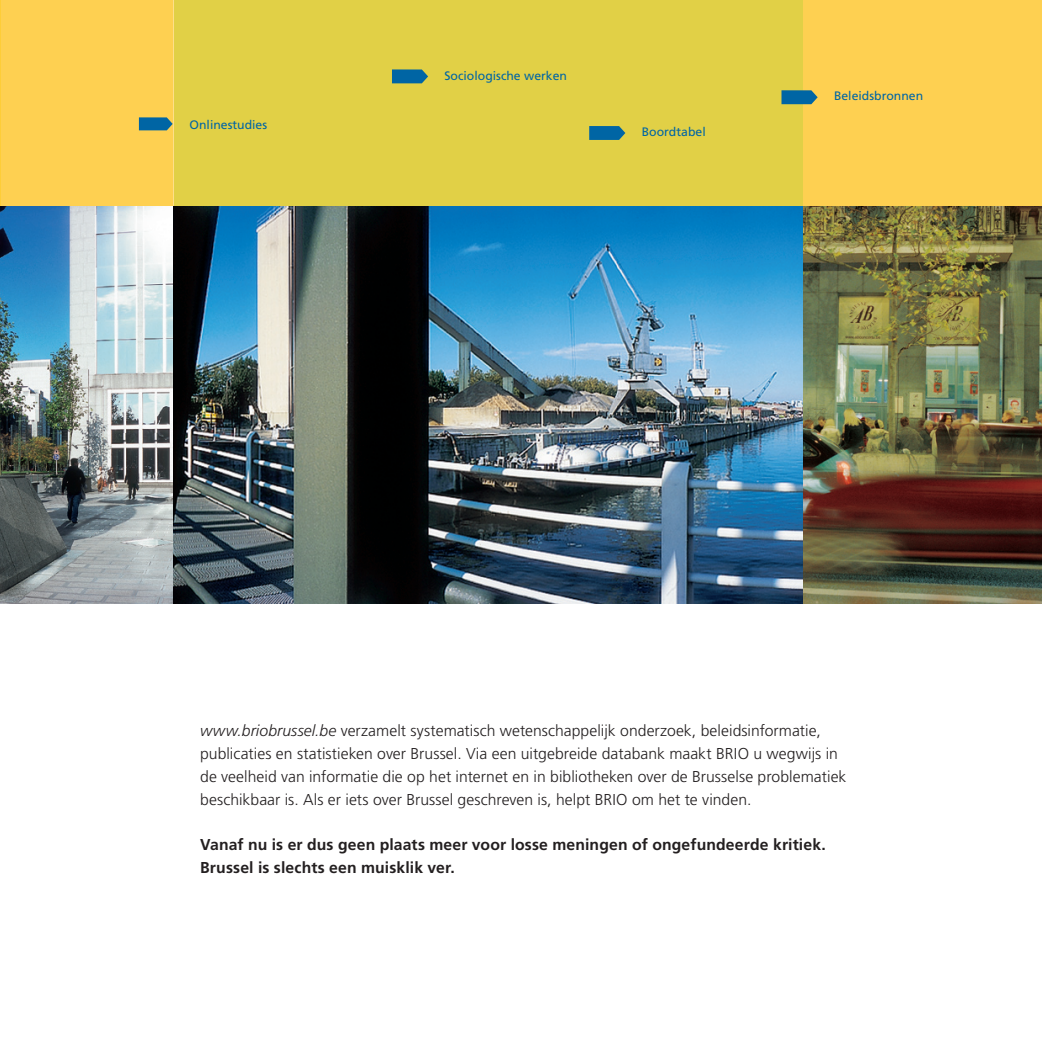
<style>
.page{position:relative;width:1042px;height:1042px;background:#fff}
.page>*{position:absolute;margin:0;border:0;box-sizing:border-box;transform-origin:0 0}
.t1{font:300 15.75px/22.8px "Frutiger";letter-spacing:.005em;color:#231f20}
.t2{font:700 15.75px/22.8px "Frutiger";letter-spacing:.01em;color:#231f20}
.t3{font:12.25px "Frutiger";color:#0065a4}
.s1{font-style:italic}
</style>
<div class="page">
<div style="left:1px;top:0;width:1041px;height:207px;background:#fed051"></div>
<hr style="left:0;top:0;width:1px;height:207px;background:#fecd38">
<div style="left:174px;top:0;width:628px;height:207px;background:#e1d046"></div>
<img style="left:172px;top:207px;width:632px;height:397px">
<img style="left:804px;top:207px;width:238px;height:397px">
<svg style="left:139px;top:117px;width:34px;height:13px"></svg>
<svg style="left:589px;top:126px;width:36px;height:14px"></svg>
<img style="left:0;top:207px;width:172px;height:397px">
<svg style="left:392px;top:69px;width:36px;height:14px"></svg>
<svg style="left:781px;top:90px;width:36px;height:14px"></svg>
<p class="t3" style="left:190px;top:117px;width:79px">Onlinestudies</p>
<p class="t3" style="left:444px;top:68px;width:124px">Sociologische werken</p>
<p class="t3" style="left:642px;top:125px;width:65px">Boordtabel</p>
<p class="t3" style="left:834px;top:89px;width:91px">Beleidsbronnen</p>
<p class="t1" style="left:200px;top:719px;width:648px"><span class="s1">www.briobrussel.be</span> verzamelt systematisch wetenschappelijk onderzoek, beleidsinformatie, publicaties en statistieken over Brussel. Via een uitgebreide databank maakt BRIO u wegwijs in de veelheid van informatie die op het internet en in bibliotheken over de Brusselse problematiek beschikbaar is. Als er iets over Brussel geschreven is, helpt BRIO om het te vinden.</p>
<p class="t2" style="left:200px;top:833px;width:627px">Vanaf nu is er dus geen plaats meer voor losse meningen of ongefundeerde kritiek.<br>Brussel is slechts een muisklik ver.</p>
</div>
